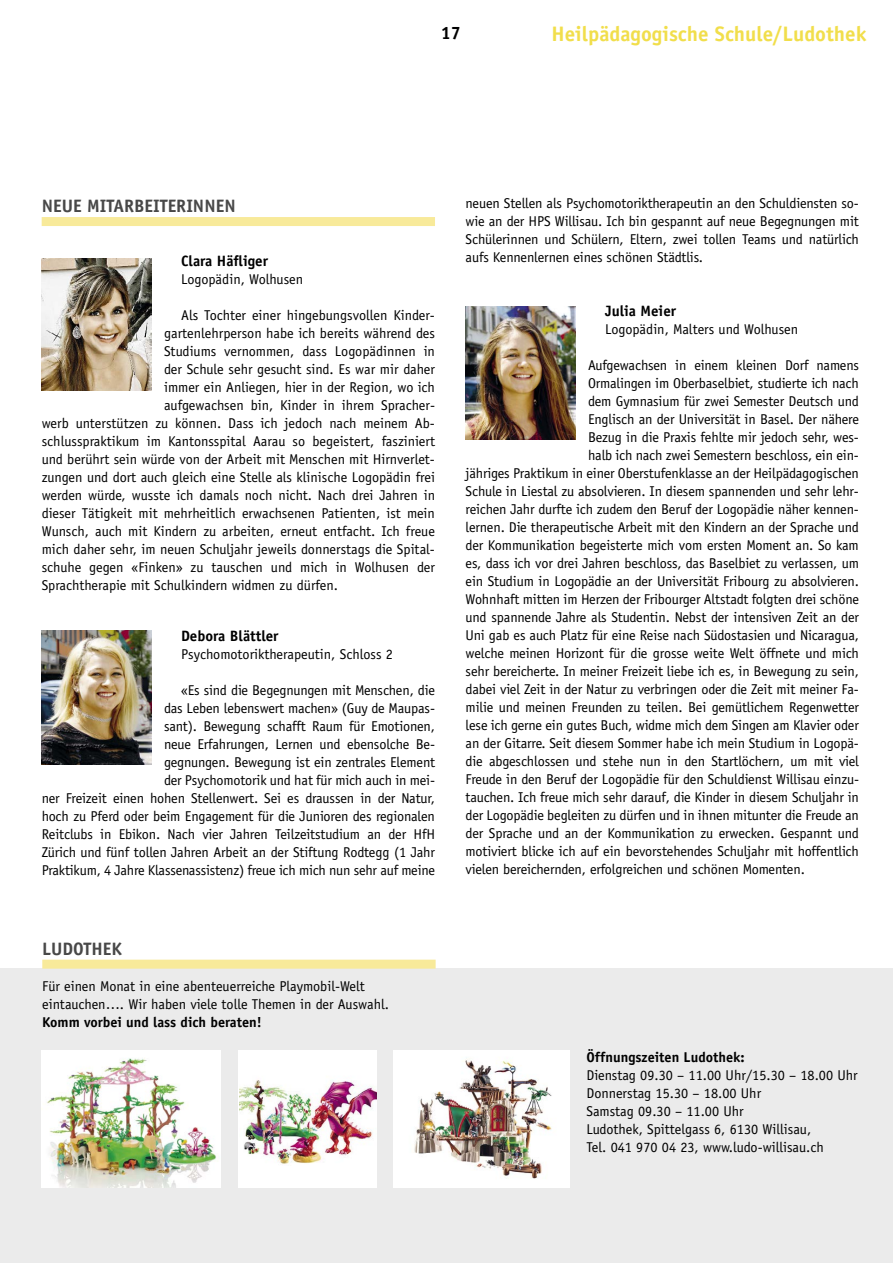
<style>
.page{position:relative;width:893px;height:1263px;background:#fff}
.page>*{position:absolute;margin:0;border:0;box-sizing:border-box;transform-origin:0 0}
.t1{font:700 21px "Officina Sans";color:#f1de4b}
.t2{font:700 18px "Officina Sans";color:#484848}
.t3{font:700 18px "Officina Sans";color:#000}
.t4{font:700 15px "Officina Sans";color:#000}
.t5{font:14.25px/18px "Officina Sans";letter-spacing:-.01em;color:#000}
.t6{font:700 14.25px "Officina Sans";color:#000}
</style>
<div class="page">
<div style="left:0;top:969px;width:893px;height:294px;background:#ebebeb"></div>
<div style="left:42px;top:960px;width:394px;height:9px;background:#f8ea9a"></div>
<img style="left:42px;top:1050px;width:179px;height:137px">
<div style="left:238px;top:1050px;width:139px;height:137px;background:#fff"></div>
<img style="left:239px;top:1080px;width:138px;height:84px">
<img style="left:394px;top:1050px;width:175px;height:137px">
<div style="left:42px;top:217px;width:393px;height:9px;background:#f8ea9a"></div>
<img style="left:42px;top:259px;width:109px;height:132px">
<img style="left:42px;top:631px;width:109px;height:133px">
<img style="left:466px;top:306px;width:109px;height:134px">
<p class="t3" style="left:441px;top:22px;width:22px">17</p>
<h1 class="t1" style="left:552px;top:21px;width:316px">Heilpädagogische Schule/Ludothek</h1>
<p class="t2" style="left:42px;top:195px;width:195px">NEUE MITARBEITERINNEN</p>
<p class="t4" style="left:181px;top:251px;width:88px">Clara Häfliger</p>
<p class="t5" style="left:181px;top:270px;width:124px">Logopädin, Wolhusen</p>
<p class="t5" style="left:181px;top:306px;width:255px">Als Tochter einer hingebungsvollen Kinder-</p>
<p class="t5" style="left:164px;top:324px;width:272px">gartenlehrperson habe ich bereits während des</p>
<p class="t5" style="left:164px;top:342px;width:272px">Studiums vernommen, dass Logopädinnen in</p>
<p class="t5" style="left:164px;top:360px;width:272px">der Schule sehr gesucht sind. Es war mir daher</p>
<p class="t5" style="left:164px;top:378px;width:272px">immer ein Anliegen, hier in der Region, wo ich</p>
<p class="t5" style="left:164px;top:396px;width:272px">aufgewachsen bin, Kinder in ihrem Spracher-</p>
<p class="t5" style="left:42px;top:414px;width:395px">werb unterstützen zu können. Dass ich jedoch nach meinem Ab-</p>
<p class="t5" style="left:42px;top:432px;width:395px">schlusspraktikum im Kantonsspital Aarau so begeistert, fasziniert</p>
<p class="t5" style="left:42px;top:450px;width:395px">und berührt sein würde von der Arbeit mit Menschen mit Hirnverlet-</p>
<p class="t5" style="left:42px;top:468px;width:395px">zungen und dort auch gleich eine Stelle als klinische Logopädin frei</p>
<p class="t5" style="left:42px;top:486px;width:395px">werden würde, wusste ich damals noch nicht. Nach drei Jahren in</p>
<p class="t5" style="left:42px;top:504px;width:395px">dieser Tätigkeit mit mehrheitlich erwachsenen Patienten, ist mein</p>
<p class="t5" style="left:42px;top:522px;width:395px">Wunsch, auch mit Kindern zu arbeiten, erneut entfacht. Ich freue</p>
<p class="t5" style="left:42px;top:540px;width:395px">mich daher sehr, im neuen Schuljahr jeweils donnerstags die Spital-</p>
<p class="t5" style="left:42px;top:558px;width:395px">schuhe gegen «Finken» zu tauschen und mich in Wolhusen der</p>
<p class="t5" style="left:42px;top:576px;width:298px">Sprachtherapie mit Schulkindern widmen zu dürfen.</p>
<p class="t4" style="left:181px;top:626px;width:99px">Debora Blättler</p>
<p class="t5" style="left:181px;top:645px;width:213px">Psychomotoriktherapeutin, Schloss 2</p>
<p class="t5" style="left:42px;top:681px;width:395px;text-align:right">«Es sind die Begegnungen mit Menschen, die<br>das Leben lebenswert machen» (Guy de Maupas-<br>sant). Bewegung schafft Raum für Emotionen,<br>neue Erfahrungen, Lernen und ebensolche Be-<br>gegnungen. Bewegung ist ein zentrales Element<br>der Psychomotorik und hat für mich auch in mei-<br>ner Freizeit einen hohen Stellenwert. Sei es draussen in der Natur, hoch zu Pferd oder beim Engagement für die Junioren des regionalen Reitclubs in Ebikon. Nach vier Jahren Teilzeitstudium an der HfH Zürich und fünf tollen Jahren Arbeit an der Stiftung Rodtegg (1 Jahr Praktikum, 4 Jahre Klassenassistenz) freue ich mich nun sehr auf meine</p>
<p class="t2" style="left:42px;top:937px;width:81px">LUDOTHEK</p>
<p class="t5" style="left:42px;top:977px;width:348px">Für einen Monat in eine abenteuerreiche Playmobil-Welt eintauchen…. Wir haben viele tolle Themen in der Auswahl.</p>
<p class="t6" style="left:42px;top:1013px;width:221px">Komm vorbei und lass dich beraten!</p>
<p class="t5" style="left:466px;top:195px;width:395px;text-align:justify">neuen Stellen als Psychomotoriktherapeutin an den Schuldiensten so&shy;wie an der HPS Willisau. Ich bin gespannt auf neue Begegnungen mit Schülerinnen und Schülern, Eltern, zwei tollen Teams und natürlich aufs Kennenlernen eines schönen Städtlis.</p>
<p class="t4" style="left:605px;top:302px;width:73px">Julia Meier</p>
<p class="t5" style="left:605px;top:321px;width:195px">Logopädin, Malters und Wolhusen</p>
<p class="t5" style="left:588px;top:357px;width:272px">Aufgewachsen in einem kleinen Dorf namens</p>
<p class="t5" style="left:588px;top:375px;width:272px">Ormalingen im Oberbaselbiet, studierte ich nach</p>
<p class="t5" style="left:588px;top:393px;width:272px">dem Gymnasium für zwei Semester Deutsch und</p>
<p class="t5" style="left:588px;top:411px;width:272px">Englisch an der Universität in Basel. Der nähere</p>
<p class="t5" style="left:588px;top:429px;width:272px">Bezug in die Praxis fehlte mir jedoch sehr, wes-</p>
<p class="t5" style="left:588px;top:447px;width:272px">halb ich nach zwei Semestern beschloss, ein ein-</p>
<p class="t5" style="left:466px;top:465px;width:395px">jähriges Praktikum in einer Oberstufenklasse an der Heilpädagogischen</p>
<p class="t5" style="left:466px;top:483px;width:395px">Schule in Liestal zu absolvieren. In diesem spannenden und sehr lehr-</p>
<p class="t5" style="left:466px;top:501px;width:395px">reichen Jahr durfte ich zudem den Beruf der Logopädie näher kennen-</p>
<p class="t5" style="left:466px;top:519px;width:395px">lernen. Die therapeutische Arbeit mit den Kindern an der Sprache und</p>
<p class="t5" style="left:466px;top:537px;width:395px">der Kommunikation begeisterte mich vom ersten Moment an. So kam</p>
<p class="t5" style="left:466px;top:555px;width:395px">es, dass ich vor drei Jahren beschloss, das Baselbiet zu verlassen, um</p>
<p class="t5" style="left:466px;top:573px;width:395px">ein Studium in Logopädie an der Universität Fribourg zu absolvieren.</p>
<p class="t5" style="left:466px;top:591px;width:395px">Wohnhaft mitten im Herzen der Fribourger Altstadt folgten drei schöne</p>
<p class="t5" style="left:466px;top:609px;width:395px">und spannende Jahre als Studentin. Nebst der intensiven Zeit an der</p>
<p class="t5" style="left:466px;top:627px;width:395px">Uni gab es auch Platz für eine Reise nach Südostasien und Nicaragua,</p>
<p class="t5" style="left:466px;top:645px;width:395px">welche meinen Horizont für die grosse weite Welt öffnete und mich</p>
<p class="t5" style="left:466px;top:663px;width:395px">sehr bereicherte. In meiner Freizeit liebe ich es, in Bewegung zu sein,</p>
<p class="t5" style="left:466px;top:681px;width:395px">dabei viel Zeit in der Natur zu verbringen oder die Zeit mit meiner Fa-</p>
<p class="t5" style="left:466px;top:699px;width:395px">milie und meinen Freunden zu teilen. Bei gemütlichem Regenwetter</p>
<p class="t5" style="left:466px;top:717px;width:395px">lese ich gerne ein gutes Buch, widme mich dem Singen am Klavier oder</p>
<p class="t5" style="left:466px;top:735px;width:395px">an der Gitarre. Seit diesem Sommer habe ich mein Studium in Logopä-</p>
<p class="t5" style="left:466px;top:753px;width:395px">die abgeschlossen und stehe nun in den Startlöchern, um mit viel</p>
<p class="t5" style="left:466px;top:771px;width:395px">Freude in den Beruf der Logopädie für den Schuldienst Willisau einzu-</p>
<p class="t5" style="left:466px;top:789px;width:395px">tauchen. Ich freue mich sehr darauf, die Kinder in diesem Schuljahr in</p>
<p class="t5" style="left:466px;top:807px;width:395px">der Logopädie begleiten zu dürfen und in ihnen mitunter die Freude an</p>
<p class="t5" style="left:466px;top:825px;width:395px">der Sprache und an der Kommunikation zu erwecken. Gespannt und</p>
<p class="t5" style="left:466px;top:843px;width:395px">motiviert blicke ich auf ein bevorstehendes Schuljahr mit hoffentlich</p>
<p class="t5" style="left:466px;top:861px;width:341px">vielen bereichernden, erfolgreichen und schönen Momenten.</p>
<p class="t6" style="left:586px;top:1048px;width:160px">Öffnungszeiten Ludothek:</p>
<p class="t5" style="left:586px;top:1066px;width:273px">Dienstag 09.30 – 11.00 Uhr/15.30 – 18.00 Uhr Donnerstag 15.30 – 18.00 Uhr<br>Samstag 09.30 – 11.00 Uhr<br>Ludothek, Spittelgass 6, 6130 Willisau,<br>Tel. 041 970 04 23, www.ludo-willisau.ch</p>
</div>
